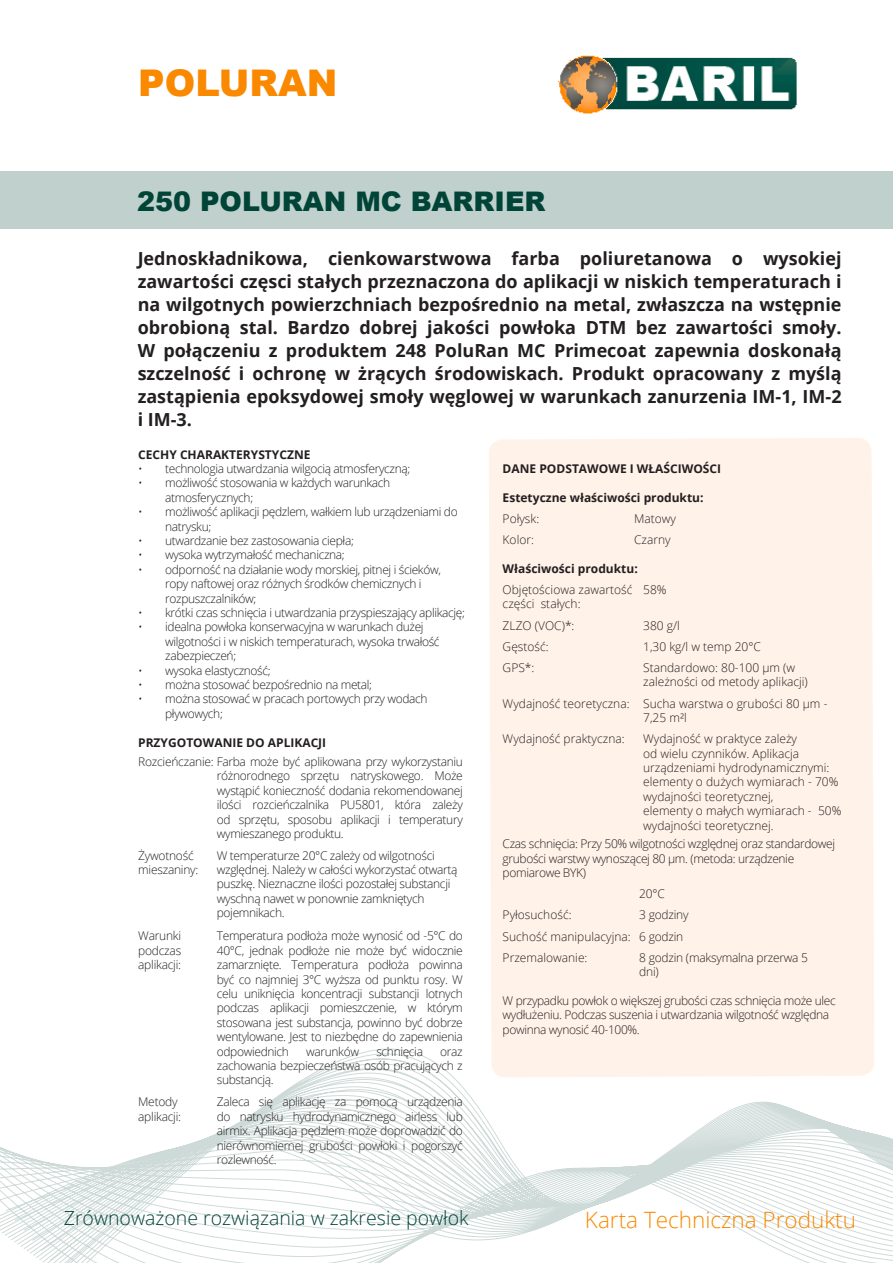
<style>
.page{position:relative;width:893px;height:1263px;background:#fff}
.page>*{position:absolute;margin:0;border:0;box-sizing:border-box;transform-origin:0 0}
.t1{font:900 36.75px "Arial";color:#fa8900}
.t2{font:900 27px "Arial";color:#004438}
.t3{font:300 22.5px "Open Sans";color:#fa8900}
.t4{font:300 19.5px "Open Sans";color:#004438}
.t5{font:700 18px/23.1px "Open Sans";color:#231f20;text-align:justify}
.t6{font:300 12px/14.4px "Open Sans";letter-spacing:-.03em;color:#231f20}
.t7{font:300 12px/14.4px "Open Sans";color:#231f20}
.t8{font:700 12px "Open Sans";color:#231f20}
</style>
<div class="page">
<div style="left:0;top:171px;width:893px;height:58px;background:#c0d0cd"></div>
<svg style="left:0;top:1048px;width:893px;height:215px"></svg>
<img style="left:558px;top:55px;width:239px;height:59px">
<div style="left:489px;top:438px;width:385px;height:639px;background:#fff2e8"></div>
<h1 class="t1" style="left:138px;top:57px;width:201px">POLURAN</h1>
<h2 class="t2" style="left:137px;top:182px;width:410px">250 POLURAN MC BARRIER</h2>
<p class="t5" style="left:138px;top:246px;width:705px">Jednoskładnikowa, cienkowarstwowa farba poliuretanowa o wysokiej zawartości częsci stałych przeznaczona do aplikacji w niskich temperaturach i na wilgotnych powierzchniach bezpośrednio na metal, zwłaszcza na wstępnie obrobioną stal. Bardzo dobrej jakości powłoka DTM bez zawartości smoły.<br>W połączeniu z produktem 248 PoluRan MC Primecoat zapewnia doskonałą szczelność i ochronę w żrących środowiskach. Produkt opracowany z myślą zastąpienia epoksydowej smoły węglowej w warunkach zanurzenia IM-1, IM-2 i IM-3.</p>
<p class="t8" style="left:138px;top:446px;width:174px">CECHY CHARAKTERYSTYCZNE</p>
<p class="t6" style="left:138px;top:461px;width:274px">• technologia utwardzania wilgocią atmosferyczną;</p>
<p class="t6" style="left:165px;top:475px;width:227px;text-indent:-27px">• możliwość stosowania w każdych warunkach atmosferycznych;</p>
<p class="t6" style="left:165px;top:504px;width:294px;text-indent:-27px">• możliwość aplikacji pędzlem, wałkiem lub urządzeniami do natrysku;</p>
<p class="t6" style="left:138px;top:533px;width:217px">• utwardzanie bez zastosowania ciepła;</p>
<p class="t6" style="left:138px;top:547px;width:208px">• wysoka wytrzymałość mechaniczna;</p>
<p class="t6" style="left:165px;top:562px;width:277px;text-indent:-27px">• odporność na działanie wody morskiej, pitnej i ścieków, ropy naftowej oraz różnych środków chemicznych i rozpuszczalników;</p>
<p class="t6" style="left:138px;top:605px;width:328px">• krótki czas schnięcia i utwardzania przyspieszający aplikację;</p>
<p class="t6" style="left:165px;top:619px;width:276px;text-indent:-27px">• idealna powłoka konserwacyjna w warunkach dużej wilgotności i w niskich temperaturach, wysoka trwałość zabezpieczeń;</p>
<p class="t6" style="left:138px;top:663px;width:134px">• wysoka elastyczność;</p>
<p class="t6" style="left:138px;top:677px;width:235px">• można stosować bezpośrednio na metal;</p>
<p class="t6" style="left:165px;top:691px;width:264px;text-indent:-27px">• można stosować w pracach portowych przy wodach pływowych;</p>
<p class="t8" style="left:138px;top:734px;width:190px">PRZYGOTOWANIE DO APLIKACJI</p>
<p class="t6" style="left:217px;top:754px;width:247px;text-align:justify;text-indent:-79px">Rozcieńczanie: Farba może być aplikowana przy wykorzystaniu różnorodnego sprzętu natryskowego. Może wystąpić konieczność dodania rekomendowanej ilości rozcieńczalnika PU5801, która zależy od sprzętu, sposobu aplikacji i temperatury wymieszanego produktu.</p>
<p class="t6" style="left:138px;top:848px;width:62px">Żywotność mieszaniny:</p>
<p class="t6" style="left:217px;top:848px;width:242px">W temperaturze 20°C zależy od wilgotności względnej. Należy w całości wykorzystać otwartą puszkę. Nieznaczne ilości pozostałej substancji wyschną nawet w ponownie zamkniętych pojemnikach.</p>
<p class="t6" style="left:138px;top:928px;width:45px;text-align:justify">Warunki podczas aplikacji:</p>
<p class="t6" style="left:217px;top:928px;width:247px;text-align:justify">Temperatura podłoża może wynosić od -5°C do 40°C, jednak podłoże nie może być widocznie zamarznięte. Temperatura podłoża powinna być co najmniej 3°C wyższa od punktu rosy. W celu uniknięcia koncentracji substancji lotnych podczas aplikacji pomieszczenie, w którym stosowana jest substancja, powinno być dobrze wentylowane. Jest to niezbędne do zapewnienia odpowiednich</p>
<p class="t8" style="left:503px;top:460px;width:220px">DANE PODSTAWOWE I WŁAŚCIWOŚCI</p>
<p class="t8" style="left:503px;top:489px;width:202px">Estetyczne właściwości produktu:</p>
<p class="t6" style="left:503px;top:511px;width:38px">Połysk:</p>
<p class="t6" style="left:634px;top:511px;width:43px">Matowy</p>
<p class="t6" style="left:503px;top:532px;width:33px">Kolor:</p>
<p class="t6" style="left:634px;top:532px;width:38px">Czarny</p>
<p class="t8" style="left:503px;top:560px;width:137px">Właściwości produktu:</p>
<p class="t7" style="left:503px;top:582px;width:131px">Objętościowa zawartość części stałych:</p>
<p class="t6" style="left:643px;top:582px;width:25px">58%</p>
<p class="t6" style="left:503px;top:618px;width:73px">ZLZO (VOC)*:</p>
<p class="t6" style="left:643px;top:618px;width:38px">380 g/l</p>
<p class="t7" style="left:503px;top:639px;width:48px">Gęstość:</p>
<p class="t7" style="left:643px;top:639px;width:119px">1,30 kg/l w temp 20°C</p>
<p class="t6" style="left:503px;top:660px;width:33px">GPS*:</p>
<p class="t7" style="left:643px;top:660px;width:166px">Standardowo: 80-100 μm (w zależności od metody aplikacji)</p>
<p class="t7" style="left:503px;top:696px;width:326px;text-align:center">Wydajność teoretyczna: Sucha warstwa o grubości 80 μm -<br>7,25 m²l</p>
<p class="t7" style="left:503px;top:731px;width:123px">Wydajność praktyczna:</p>
<p class="t7" style="left:643px;top:731px;width:200px">Wydajność w praktyce zależy<br>od wielu czynników. Aplikacja urządzeniami hydrodynamicznymi: elementy o dużych wymiarach - 70% wydajności teoretycznej,<br>elementy o małych wymiarach - 50% wydajności teoretycznej.</p>
<p class="t6" style="left:503px;top:836px;width:334px">Czas schnięcia: Przy 50% wilgotności względnej oraz standardowej grubości warstwy wynoszącej 80 μm. (metoda: urządzenie pomiarowe BYK)</p>
<p class="t6" style="left:639px;top:886px;width:27px">20°C</p>
<p class="t7" style="left:503px;top:907px;width:70px">Pyłosuchość:</p>
<p class="t7" style="left:503px;top:904px;width:187px;line-height:21.1px;text-indent:137px">3 godziny<br>Suchość manipulacyjna: 6 godzin<br>Przemalowanie:</p>
<p class="t6" style="left:639px;top:950px;width:170px">8 godzin (maksymalna przerwa 5 dni)</p>
<p class="t6" style="left:503px;top:993px;width:335px">W przypadku powłok o większej grubości czas schnięcia może ulec wydłużeniu. Podczas suszenia i utwardzania wilgotność względna powinna wynosić 40-100%.</p>
<p class="t6" style="left:306px;top:1044px;width:54px">warunków</p>
<p class="t6" style="left:376px;top:1044px;width:48px">schnięcia</p>
<p class="t6" style="left:217px;top:1044px;width:247px;text-align:justify;text-indent:223px">oraz zachowania bezpieczeństwa osób pracujących z substancją.</p>
<p class="t6" style="left:138px;top:1094px;width:44px">Metody aplikacji:</p>
<p class="t6" style="left:217px;top:1094px;width:247px;text-align:justify">Zaleca się aplikację za pomocą urządzenia do natrysku hydrodynamicznego airless lub airmix. Aplikacja pędzlem może doprowadzić do nierównomiernej grubości powłoki i pogorszyć rozlewność.</p>
<h3 class="t4" style="left:64px;top:1205px;width:406px">Zrównoważone rozwiązania w zakresie powłok</h3>
<h3 class="t3" style="left:585px;top:1204px;width:273px">Karta Techniczna Produktu</h3>
</div>
